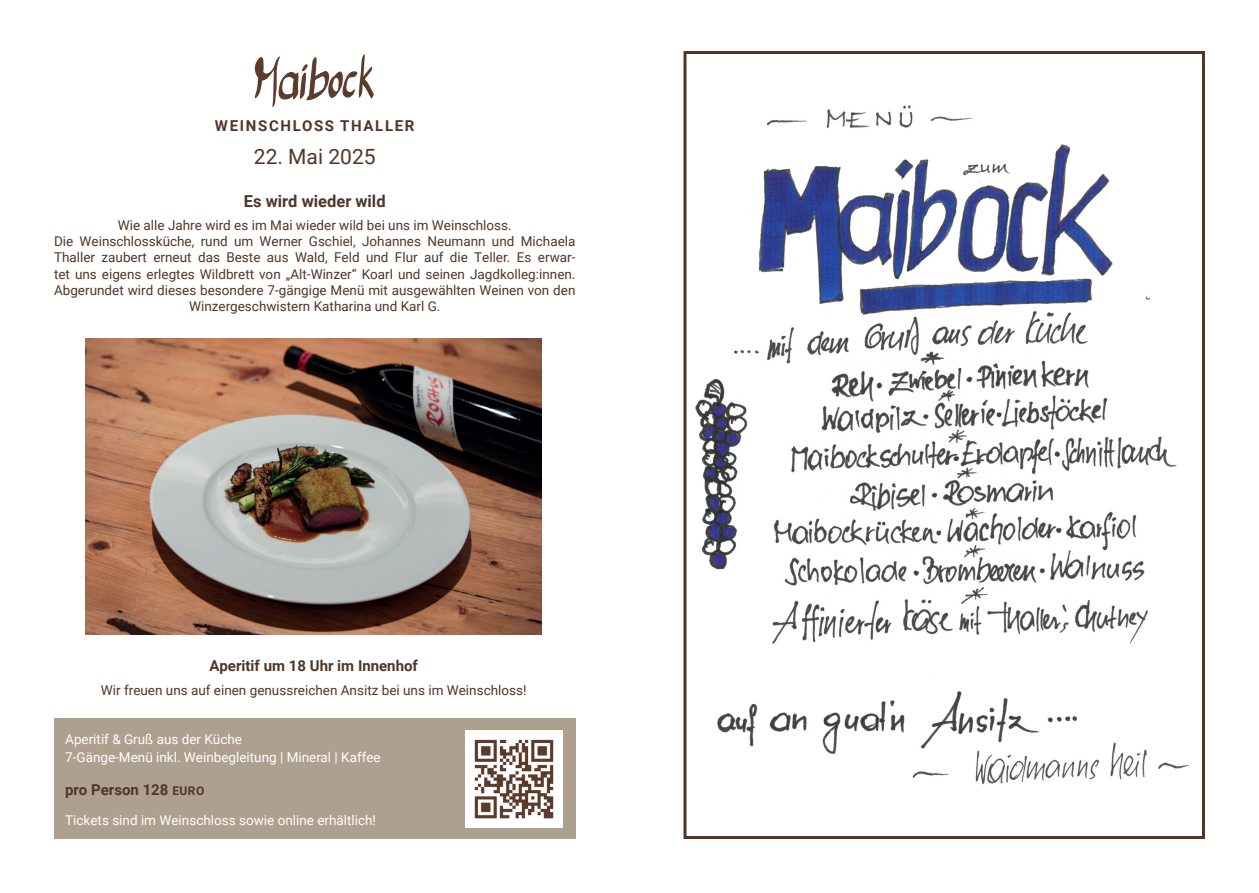
<style>
.page{position:relative;width:1259px;height:893px;background:#fff}
.page>*{position:absolute;margin:0;border:0;box-sizing:border-box;transform-origin:0 0}
.t1{font:21px "Roboto";color:#523528}
.t2{font:700 16.5px "Roboto";color:#523528}
.t3{font:700 15px "Roboto";color:#523528}
.t4{font:700 15px "Roboto";letter-spacing:.11em;color:#523528}
.t5{font:13.5px/16.2px "Roboto";color:#523528;text-align:center}
.t6{font:13.5px "Roboto";color:#fff}
.s1{font-size:12px}
</style>
<div class="page">
<div style="left:683px;top:51px;width:522px;height:788px;border:3px solid #523528"></div>
<svg style="left:255px;top:54px;width:119px;height:53px"></svg>
<img style="left:86px;top:339px;width:456px;height:295px">
<img style="left:695px;top:105px;width:494px;height:680px">
<div style="left:54px;top:719px;width:521px;height:120px;background:#aea08f"></div>
<img style="left:465px;top:730px;width:98px;height:98px">
<div style="left:691px;top:90px;width:17px;height:281px;background:#fff"></div>
<p class="t4" style="left:215px;top:115px;width:201px">WEINSCHLOSS THALLER</p>
<p class="t1" style="left:254px;top:142px;width:123px">22. Mai 2025</p>
<p class="t2" style="left:244px;top:189px;width:143px">Es wird wieder wild</p>
<p class="t5" style="left:118px;top:217px;width:395px">Wie alle Jahre wird es im Mai wieder wild bei uns im Weinschloss.</p>
<p class="t5" style="left:54px;top:233px;width:523px">Die Weinschlossküche, rund um Werner Gschiel, Johannes Neumann und Michaela Thaller zaubert erneut das Beste aus Wald, Feld und Flur auf die Teller. Es erwar&shy;tet uns eigens erlegtes Wildbrett von „Alt-Winzer“ Koarl und seinen Jagdkolleg:innen.<br>Abgerundet wird dieses besondere 7-gängige Menü mit ausgewählten Weinen von den Winzergeschwistern Katharina und Karl G.</p>
<p class="t3" style="left:209px;top:656px;width:210px">Aperitif um 18 Uhr im Innenhof</p>
<p class="t5" style="left:101px;top:681px;width:427px">Wir freuen uns auf einen genussreichen Ansitz bei uns im Weinschloss!</p>
<p class="t6" style="left:65px;top:730px;width:178px">Aperitif &amp; Gruß aus der Küche</p>
<p class="t6" style="left:65px;top:748px;width:317px">7-Gänge-Menü inkl. Weinbegleitung | Mineral | Kaffee</p>
<p class="t3" style="left:65px;top:779px;width:141px">pro Person 128 <span class="s1">EURO</span></p>
<p class="t6" style="left:65px;top:811px;width:312px">Tickets sind im Weinschloss sowie online erhältlich!</p>
</div>
